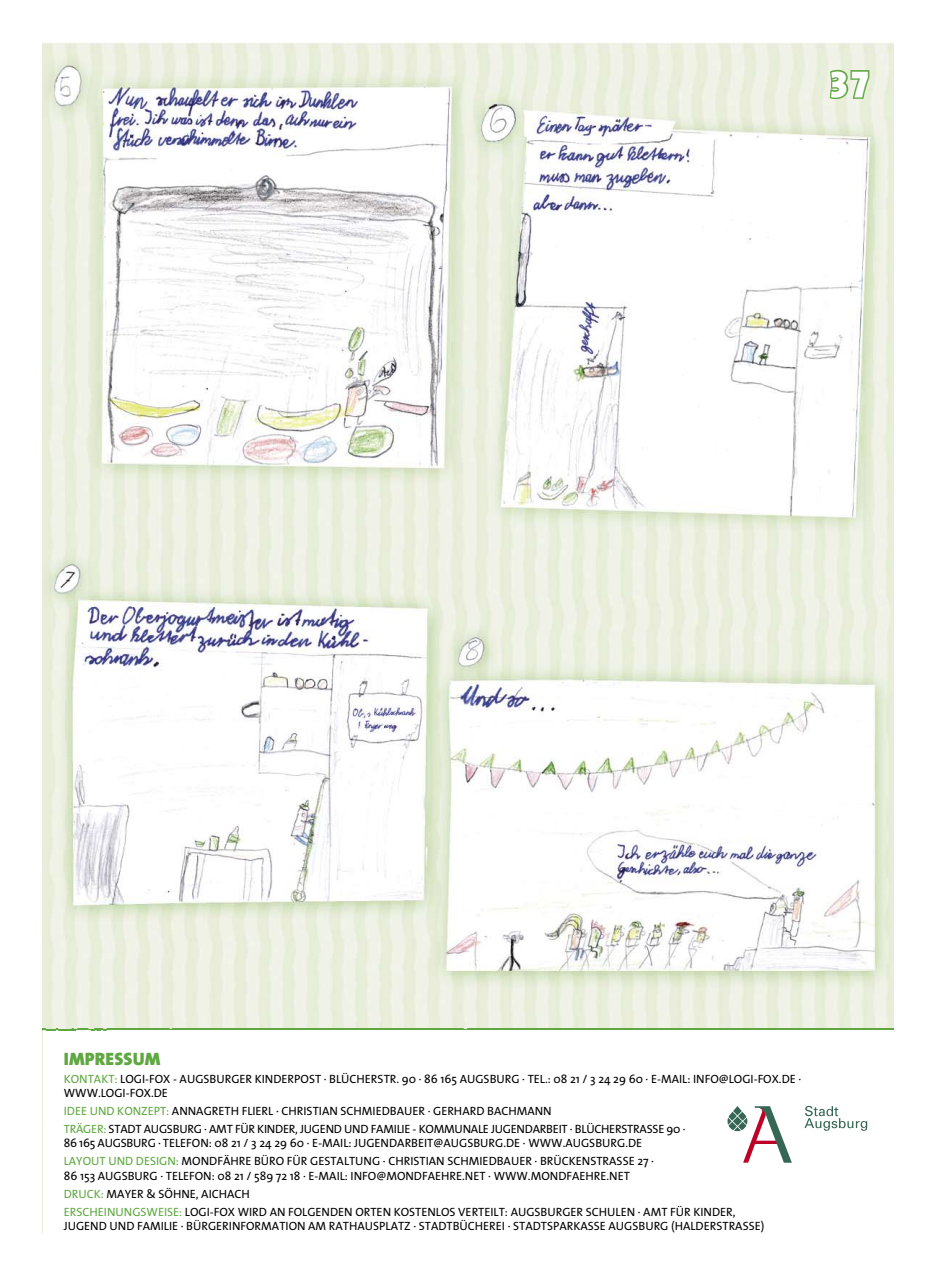
<style>
.page{position:relative;width:936px;height:1276px;background:#fff}
.page>*{position:absolute;margin:0;border:0;box-sizing:border-box;transform-origin:0 0}
.t1{font:900 37.5px "The Sans";color:#fff}
.t2{font:900 18px "The Sans";letter-spacing:.01em;color:#5fa841}
.t3{font:12px/18px "The Sans";color:#000}
.t4{font:12px/18px "The Sans";letter-spacing:-.02em;color:#000}
.s1{color:#5fa841}
</style>
<div class="page">
<img style="left:43px;top:43px;width:850px;height:982px">
<svg style="left:828px;top:68px;width:43px;height:33px"></svg>
<img style="left:43px;top:1025px;width:850px;height:6px">
<svg style="left:727px;top:1106px;width:64px;height:56px"></svg>
<svg style="left:804px;top:1106px;width:63px;height:24px"></svg>
<h1 class="t1" style="left:830px;top:46px;width:39px">37</h1>
<h2 class="t2" style="left:64px;top:1043px;width:98px">IMPRESSUM</h2>
<p class="t3" style="left:64px;top:1071px;width:739px;line-height:14.4px"><span class="s1">KONTAKT:</span> LOGI-FOX - AUGSBURGER KINDERPOST · BLÜCHERSTR. 90 · 86 165 AUGSBURG · TEL.: 08 21 / 3 24 29 60 · E-MAIL: INFO@LOGI-FOX.DE ·<br>WWW.LOGI-FOX.DE</p>
<p class="t4" style="left:64px;top:1101px;width:623px"><span class="s1">IDEE UND KONZEPT:</span> ANNAGRETH FLIERL · CHRISTIAN SCHMIEDBAUER · GERHARD BACHMANN<br><span class="s1">TRÄGER:</span> STADT AUGSBURG · AMT FÜR KINDER, JUGEND UND FAMILIE - KOMMUNALE JUGENDARBEIT · BLÜCHERSTRASSE 90 ·</p>
<p class="t3" style="left:64px;top:1134px;width:591px">86 165 AUGSBURG · TELEFON: 08 21 / 3 24 29 60 · E-MAIL: JUGENDARBEIT@AUGSBURG.DE · WWW.AUGSBURG.DE<br><span class="s1">LAYOUT UND DESIGN:</span> MONDFÄHRE BÜRO FÜR GESTALTUNG · CHRISTIAN SCHMIEDBAUER · BRÜCKENSTRASSE 27 ·</p>
<p class="t3" style="left:64px;top:1166px;width:673px">86 153 AUGSBURG · TELEFON: 08 21 / 589 72 18 · E-MAIL: INFO@MONDFAEHRE.NET · WWW.MONDFAEHRE.NET<br><span class="s1">DRUCK:</span> MAYER &amp; SÖHNE, AICHACH<br><span class="s1">ERSCHEINUNGSWEISE:</span> LOGI-FOX WIRD AN FOLGENDEN ORTEN KOSTENLOS VERTEILT: AUGSBURGER SCHULEN · AMT FÜR KINDER,</p>
<p class="t3" style="left:64px;top:1216px;width:702px">JUGEND UND FAMILIE · BÜRGERINFORMATION AM RATHAUSPLATZ · STADTBÜCHEREI · STADTSPARKASSE AUGSBURG (HALDERSTRASSE)</p>
</div>
